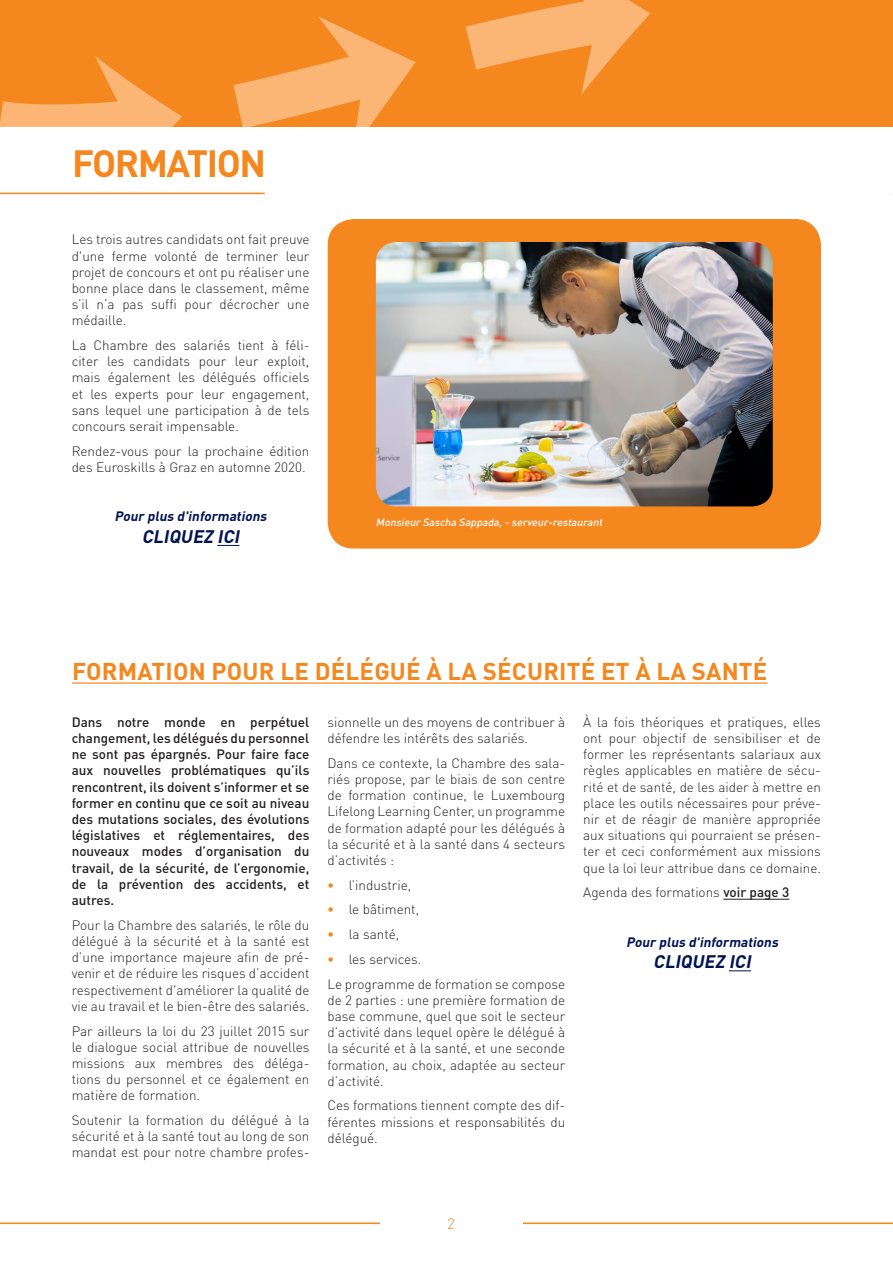
<style>
.page{position:relative;width:893px;height:1263px;background:#fff}
.page>*{position:absolute;margin:0;border:0;box-sizing:border-box;transform-origin:0 0}
.titre{font:700 37.5px "DIN Pro";letter-spacing:-.04em;color:#f5871f}
.titre-2{font:700 24px "DIN Pro";letter-spacing:.01em;color:#f5871f}
.texte_courant{font:italic 700 18px "DIN Pro";color:#001352}
.t1{font:300 15px "DIN Pro";color:#f5871f}
.texte_courant-2{font:300 13.5px/16.2px "DIN Pro";color:#231f20;text-align:justify}
.texte_courant_Bold{font:500 13.5px/16.2px "DIN Pro";color:#231f20;text-align:justify}
.texte_courant-3{font:italic 700 13.5px "DIN Pro";color:#001352}
.Textes_sous_photos{font:italic 500 10.5px "DIN Pro";color:#fff}
.s1{font-weight:500}
.s2{font-weight:700;color:#f5871f}
</style>
<div class="page">
<div style="left:0;top:0;width:893px;height:127px;background:#f5871f"></div>
<svg style="left:466px;top:0;width:185px;height:95px"></svg>
<svg style="left:0;top:56px;width:183px;height:137px"></svg>
<svg style="left:233px;top:16px;width:183px;height:111px"></svg>
<svg style="left:217px;top:545px;width:22px;height:1px"></svg>
<hr style="left:0;top:193px;width:265px;height:1px;background:#f5871f">
<hr style="left:72px;top:682px;width:695px;height:2px;background:#f5871f">
<hr style="left:723px;top:899px;width:66px;height:1px;background:#231f20">
<svg style="left:729px;top:970px;width:22px;height:1px"></svg>
<hr style="left:0;top:1222px;width:893px;height:2px;background:#f5871f">
<div style="left:380px;top:1217px;width:142px;height:46px;background:#fff"></div>
<div style="left:328px;top:220px;width:492px;height:328px;background:#f5871f;border-radius:26px"></div>
<div style="left:328px;top:219px;width:493px;height:330px;border:2px solid #f5871f;border-radius:26px"></div>
<img style="left:376px;top:242px;width:397px;height:264px">
<p class="titre" style="left:72px;top:138px;width:195px">FORMATION</p>
<p class="texte_courant-2" style="left:72px;top:231px;width:239px">Les trois autres candidats ont fait preuve d'une ferme volonté de terminer leur projet de concours et ont pu réaliser une bonne place dans le classement, même s’il n’a pas suffi pour décrocher une médaille.</p>
<p class="texte_courant-2" style="left:72px;top:336px;width:239px">La Chambre des salariés tient à féli&shy;citer les candidats pour leur exploit, mais également les délégués officiels et les experts pour leur engagement, sans lequel une participation à de tels concours serait impensable.</p>
<p class="texte_courant-2" style="left:72px;top:442px;width:239px">Rendez-vous pour la prochaine édition des Euroskills à Graz en automne 2020.</p>
<p class="texte_courant-3" style="left:115px;top:507px;width:157px">Pour plus d'informations</p>
<p class="texte_courant" style="left:142px;top:524px;width:103px">CLIQUEZ ICI</p>
<p class="Textes_sous_photos" style="left:376px;top:515px;width:230px">Monsieur Sascha Sappada,- serveur-restaurant</p>
<p class="titre-2" style="left:72px;top:655px;width:697px">FORMATION POUR LE DÉLÉGUÉ À LA SÉCURITÉ ET À LA SANTÉ</p>
<p class="texte_courant_Bold" style="left:72px;top:713px;width:239px">Dans notre monde en perpétuel changement, les délégués du personnel ne sont pas épargnés. Pour faire face aux nouvelles problématiques qu’ils rencontrent, ils doivent s’informer et se former en continu que ce soit au niveau des mutations sociales, des évolutions législatives et réglementaires, des nouveaux modes d’organisation du travail, de la sécurité, de l’ergonomie, de la prévention des accidents, et autres.</p>
<p class="texte_courant-2" style="left:72px;top:916px;width:239px">Pour la Chambre des salariés, le rôle du délégué à la sécurité et à la santé est d’une importance majeure afin de pré&shy;venir et de réduire les risques d’accident respectivement d'améliorer la qualité de vie au travail et le bien-être des salariés.</p>
<p class="texte_courant-2" style="left:72px;top:1022px;width:239px">Par ailleurs la loi du 23 juillet 2015 sur le dialogue social attribue de nouvelles missions aux membres des déléga&shy;tions du personnel et ce également en matière de formation.</p>
<p class="texte_courant-2" style="left:72px;top:1111px;width:239px">Soutenir la formation du délégué à la sécurité et à la santé tout au long de son mandat est pour notre chambre profes-</p>
<p class="texte_courant-2" style="left:583px;top:713px;width:239px">À la fois théoriques et pratiques, elles ont pour objectif de sensibiliser et de former les représentants salariaux aux règles applicables en matière de sécu&shy;rité et de santé, de les aider à mettre en place les outils nécessaires pour préve&shy;nir et de réagir de manière appropriée aux situations qui pourraient se présen&shy;ter et ceci conformément aux missions que la loi leur attribue dans ce domaine.</p>
<p class="texte_courant-2" style="left:583px;top:884px;width:208px">Agenda des formations <span class="s1">voir page 3</span></p>
<p class="texte_courant-3" style="left:626px;top:933px;width:157px">Pour plus d'informations</p>
<p class="texte_courant" style="left:653px;top:950px;width:103px">CLIQUEZ ICI</p>
<p class="texte_courant-2" style="left:327px;top:713px;width:239px">sionnelle un des moyens de contribuer à défendre les intérêts des salariés.</p>
<p class="texte_courant-2" style="left:327px;top:754px;width:239px">Dans ce contexte, la Chambre des sala&shy;riés propose, par le biais de son centre de formation continue, le Luxembourg Lifelong Learning Center, un programme de formation adapté pour les délégués à la sécurité et à la santé dans 4 secteurs d’activités :</p>
<p class="texte_courant-2" style="left:327px;top:876px;width:85px"><span class="s2">•</span> l’industrie,</p>
<p class="texte_courant-2" style="left:327px;top:901px;width:93px"><span class="s2">•</span> le bâtiment,</p>
<p class="texte_courant-2" style="left:327px;top:925px;width:73px"><span class="s2">•</span> la santé,</p>
<p class="texte_courant-2" style="left:327px;top:950px;width:96px"><span class="s2">•</span> les services.</p>
<p class="texte_courant-2" style="left:327px;top:975px;width:239px">Le programme de formation se compose de 2 parties : une première formation de base commune, quel que soit le secteur d’activité dans lequel opère le délégué à la sécurité et à la santé, et une seconde formation, au choix, adaptée au secteur d’activité.</p>
<p class="texte_courant-2" style="left:327px;top:1097px;width:239px">Ces formations tiennent compte des dif&shy;férentes missions et responsabilités du délégué.</p>
<p class="t1" style="left:447px;top:1213px;width:9px">2</p>
</div>
